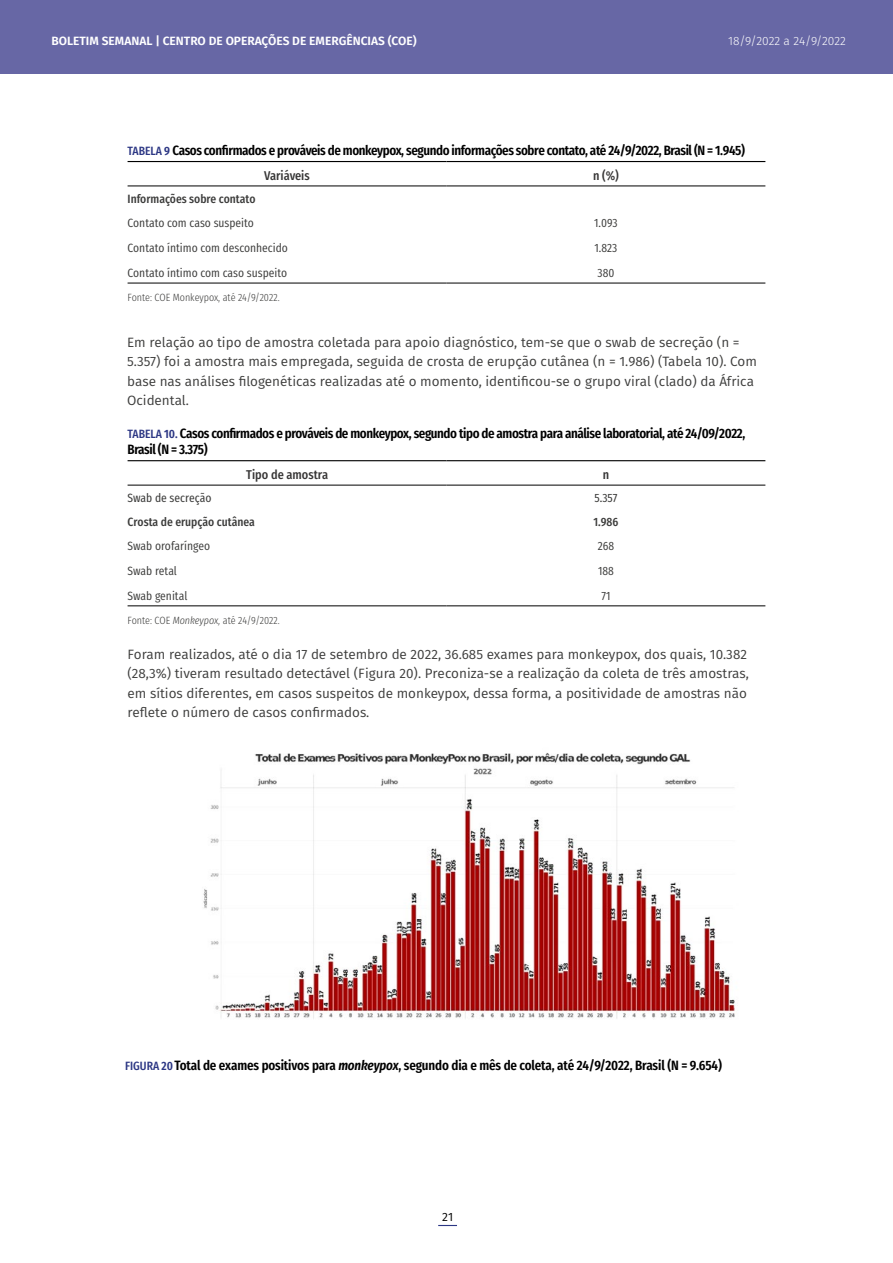
<style>
.page{position:relative;width:893px;height:1263px;background:#fff}
.page>*{position:absolute;margin:0;border:0;box-sizing:border-box;transform-origin:0 0}
.t1{font:13.5px/19.5px "Fira Sans";color:#3c3c3b}
.t2{font:600 13.5px/16.5px "Fira Sans Condensed";letter-spacing:-.03em;color:#000}
.t3{font:600 13.5px "Fira Sans Condensed";letter-spacing:-.01em;color:#000}
.t4{font:500 12.75px "Fira Sans Condensed";color:#373636}
.t5{font:12px "Fira Sans Condensed";color:#3c3c3b}
.t6{font:600 12px "Fira Sans";color:#fff}
.t7{font:500 12px "Fira Sans Condensed";color:#3c3c3b}
.t8{font:300 12px "Fira Sans";color:#fff}
.t9{font:12px "Fira Sans Condensed";color:#3c3c3b}
.t10{font:12px "Fira Sans";color:#000}
.t11{font:300 10.5px "Fira Sans Condensed";color:#3c3c3b}
.s1{font-weight:500;font-size:12px;color:#2c3784}
.s2{font-size:12px;color:#2c3784}
.s3{font-style:italic}
</style>
<div class="page">
<div style="left:0;top:0;width:893px;height:74px;background:#6767a5"></div>
<svg style="left:438px;top:1225px;width:19px;height:1px"></svg>
<hr style="left:128px;top:283px;width:318px;height:1px;background:#000">
<hr style="left:446px;top:283px;width:319px;height:1px;background:#000">
<hr style="left:128px;top:186px;width:318px;height:1px;background:#000">
<hr style="left:446px;top:186px;width:319px;height:1px;background:#000">
<hr style="left:446px;top:161px;width:319px;height:1px;background:#000">
<hr style="left:128px;top:161px;width:318px;height:1px;background:#000">
<hr style="left:128px;top:605px;width:318px;height:1px;background:#000">
<hr style="left:446px;top:605px;width:319px;height:1px;background:#000">
<hr style="left:128px;top:485px;width:318px;height:1px;background:#000">
<hr style="left:446px;top:485px;width:319px;height:1px;background:#000">
<hr style="left:446px;top:460px;width:319px;height:1px;background:#000">
<hr style="left:128px;top:460px;width:318px;height:1px;background:#000">
<img style="left:203px;top:753px;width:535px;height:266px">
<p class="t6" style="left:51px;top:33px;width:367px">BOLETIM SEMANAL | CENTRO DE OPERAÇÕES DE EMERGÊNCIAS (COE)</p>
<p class="t8" style="left:728px;top:32px;width:119px">18/9/2022 a 24/9/2022</p>
<p class="t2" style="left:128px;top:141px;width:619px"><span class="s1">TABELA</span> <span class="s2">9</span> Casos confirmados e prováveis de monkeypox, segundo informações sobre contato, até 24/9/2022, Brasil (N = 1.945)</p>
<p class="t4" style="left:264px;top:164px;width:47px">Variáveis</p>
<p class="t4" style="left:593px;top:164px;width:27px">n (%)</p>
<p class="t7" style="left:128px;top:188px;width:129px">Informações sobre contato</p>
<p class="t5" style="left:128px;top:212px;width:128px">Contato com caso suspeito</p>
<p class="t5" style="left:594px;top:212px;width:25px">1.093</p>
<p class="t5" style="left:128px;top:237px;width:162px">Contato íntimo com desconhecido</p>
<p class="t5" style="left:594px;top:237px;width:24px">1.823</p>
<p class="t5" style="left:128px;top:262px;width:161px">Contato íntimo com caso suspeito</p>
<p class="t5" style="left:597px;top:262px;width:18px">380</p>
<p class="t11" style="left:128px;top:288px;width:154px">Fonte: COE Monkeypox, até 24/9/2022.</p>
<p class="t1" style="left:127px;top:332px;width:631px">Em relação ao tipo de amostra coletada para apoio diagnóstico, tem-se que o swab de secreção (n = 5.357) foi a amostra mais empregada, seguida de crosta de erupção cutânea (n = 1.986) (Tabela 10). Com base nas análises filogenéticas realizadas até o momento, identificou-se o grupo viral (clado) da África Ocidental.</p>
<p class="t2" style="left:128px;top:423px;width:619px"><span class="s1">TABELA</span> <span class="s2">10.</span> Casos confirmados e prováveis de monkeypox, segundo tipo de amostra para análise laboratorial, até 24/09/2022,<br>Brasil (N = 3.375)</p>
<p class="t4" style="left:246px;top:463px;width:84px">Tipo de amostra</p>
<p class="t4" style="left:603px;top:463px;width:8px">n</p>
<p class="t9" style="left:128px;top:487px;width:85px">Swab de secreção</p>
<p class="t9" style="left:595px;top:487px;width:24px">5.357</p>
<p class="t7" style="left:128px;top:511px;width:129px">Crosta de erupção cutânea</p>
<p class="t7" style="left:593px;top:511px;width:26px">1.986</p>
<p class="t5" style="left:128px;top:535px;width:84px">Swab orofaríngeo</p>
<p class="t5" style="left:598px;top:535px;width:18px">268</p>
<p class="t5" style="left:128px;top:559px;width:51px">Swab retal</p>
<p class="t5" style="left:598px;top:559px;width:17px">188</p>
<p class="t5" style="left:128px;top:585px;width:61px">Swab genital</p>
<p class="t5" style="left:601px;top:585px;width:11px">71</p>
<p class="t11" style="left:128px;top:610px;width:154px">Fonte: COE <span class="s3">Monkeypox,</span> até 24/9/2022.</p>
<p class="t1" style="left:128px;top:644px;width:623px">Foram realizados, até o dia 17 de setembro de 2022, 36.685 exames para monkeypox, dos quais, 10.382 (28,3%) tiveram resultado detectável (Figura 20). Preconiza-se a realização da coleta de três amostras, em sítios diferentes, em casos suspeitos de monkeypox, dessa forma, a positividade de amostras não reflete o número de casos confirmados.</p>
<p class="t3" style="left:125px;top:1053px;width:598px"><span class="s1">FIGURA</span> <span class="s2">20</span>Total de exames positivos para <span class="s3">monkeypox</span>, segundo dia e mês de coleta, até 24/9/2022, Brasil (N = 9.654)</p>
<p class="t10" style="left:442px;top:1208px;width:13px">21</p>
</div>
